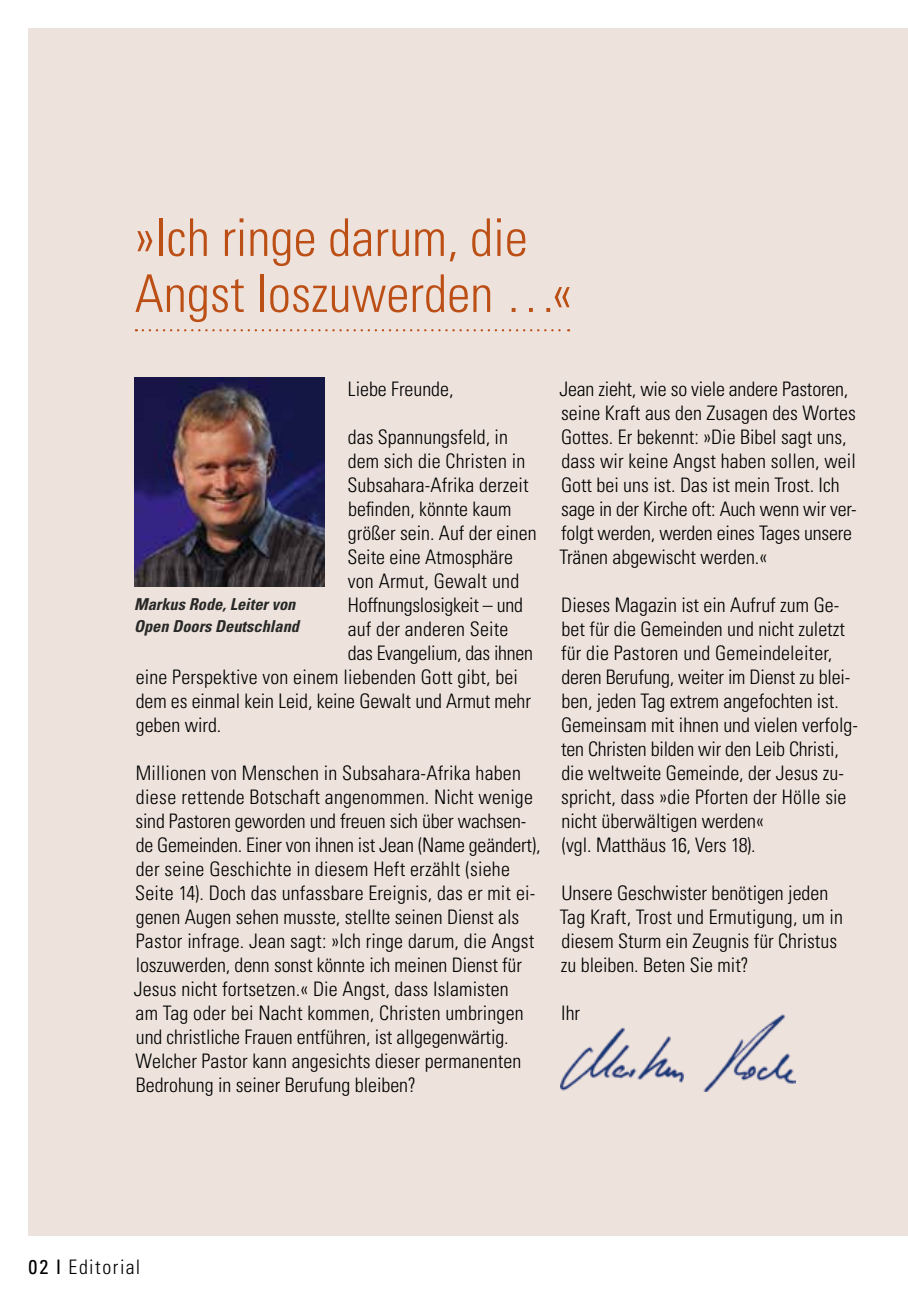
<style>
.page{position:relative;width:908px;height:1304px;background:#fff}
.page>*{position:absolute;margin:0;border:0;box-sizing:border-box;transform-origin:0 0}
.t1{font:300 condensed 52px/56px "Univers LT Std";color:#bc4f16}
.t2{font:300 condensed 20px/24px "Univers LT Std";color:#000}
.t3{font:300 condensed 20px "Univers LT Std";letter-spacing:.075em;color:#000}
.t4{font:italic 700 condensed 16.4px/22px "Univers LT Std";color:#282827}
.s1{font-weight:400}
</style>
<div class="page">
<div style="left:28px;top:28px;width:879px;height:1208px;background:#ede3dc"></div>
<svg style="left:143px;top:329px;width:426px;height:2px"></svg>
<img style="left:134px;top:377px;width:190px;height:209px">
<img style="left:560px;top:1014px;width:235px;height:78px">
<h1 class="t1" style="left:135px;top:210px;width:439px">»Ich ringe darum, die<br>Angst loszuwerden …«</h1>
<p class="t2" style="left:348px;top:377px;width:107px">Liebe Freunde,</p>
<p class="t2" style="left:348px;top:425px;width:161px">das Spannungsfeld, in</p>
<p class="t2" style="left:348px;top:449px;width:179px">dem sich die Christen in</p>
<p class="t2" style="left:347px;top:473px;width:183px">Subsahara-Afrika derzeit</p>
<p class="t2" style="left:348px;top:497px;width:165px">befinden, könnte kaum</p>
<p class="t2" style="left:348px;top:521px;width:190px">größer sein. Auf der einen</p>
<p class="t2" style="left:347px;top:545px;width:167px">Seite eine Atmosphäre</p>
<p class="t2" style="left:347px;top:569px;width:173px">von Armut, Gewalt und</p>
<p class="t2" style="left:347px;top:593px;width:177px">Hoffnungslosigkeit – und</p>
<p class="t2" style="left:347px;top:617px;width:162px">auf der anderen Seite</p>
<p class="t2" style="left:348px;top:641px;width:186px">das Evangelium, das ihnen</p>
<p class="t2" style="left:136px;top:665px;width:383px">eine Perspektive von einem liebenden Gott gibt, bei</p>
<p class="t2" style="left:136px;top:689px;width:396px">dem es einmal kein Leid, keine Gewalt und Armut mehr</p>
<p class="t2" style="left:136px;top:713px;width:87px">geben wird.</p>
<p class="t2" style="left:134px;top:761px;width:408px">Millionen von Menschen in Subsahara-Afrika haben diese rettende Botschaft angenommen. Nicht wenige sind Pastoren geworden und freuen sich über wachsen&shy;de Gemeinden. Einer von ihnen ist Jean (Name geändert), der seine Geschichte in diesem Heft erzählt (siehe Seite 14). Doch das unfassbare Ereignis, das er mit ei&shy;genen Augen sehen musste, stellte seinen Dienst als Pastor infrage. Jean sagt: »Ich ringe darum, die Angst loszuwerden, denn sonst könnte ich meinen Dienst für Jesus nicht fortsetzen.« Die Angst, dass Islamisten<br>am Tag oder bei Nacht kommen, Christen umbringen und christliche Frauen entführen, ist allgegenwärtig.<br>Welcher Pastor kann angesichts dieser permanenten Bedrohung in seiner Berufung bleiben?</p>
<p class="t4" style="left:134px;top:593px;width:166px">Markus Rode, Leiter von<br>Open Doors Deutschland</p>
<p class="t2" style="left:559px;top:377px;width:298px">Jean zieht, wie so viele andere Pastoren, seine Kraft aus den Zusagen des Wortes Gottes. Er bekennt: »Die Bibel sagt uns, dass wir keine Angst haben sollen, weil Gott bei uns ist. Das ist mein Trost. Ich sage in der Kirche oft: Auch wenn wir ver&shy;folgt werden, werden eines Tages unsere Tränen abgewischt werden.«</p>
<p class="t2" style="left:560px;top:593px;width:298px">Dieses Magazin ist ein Aufruf zum Ge&shy;bet für die Gemeinden und nicht zuletzt für die Pastoren und Gemeindeleiter, deren Berufung, weiter im Dienst zu blei&shy;ben, jeden Tag extrem angefochten ist.<br>Gemeinsam mit ihnen und vielen verfolg&shy;ten Christen bilden wir den Leib Christi, die weltweite Gemeinde, der Jesus zu&shy;spricht, dass »die Pforten der Hölle sie nicht überwältigen werden«<br>(vgl. Matthäus 16, Vers 18).</p>
<p class="t2" style="left:559px;top:881px;width:285px">Unsere Geschwister benötigen jeden Tag Kraft, Trost und Ermutigung, um in diesem Sturm ein Zeugnis für Christus zu bleiben. Beten Sie mit?</p>
<p class="t2" style="left:561px;top:1001px;width:20px">Ihr</p>
<p class="t3" style="left:28px;top:1255px;width:113px"><span class="s1">02 I</span> Editorial</p>
</div>
